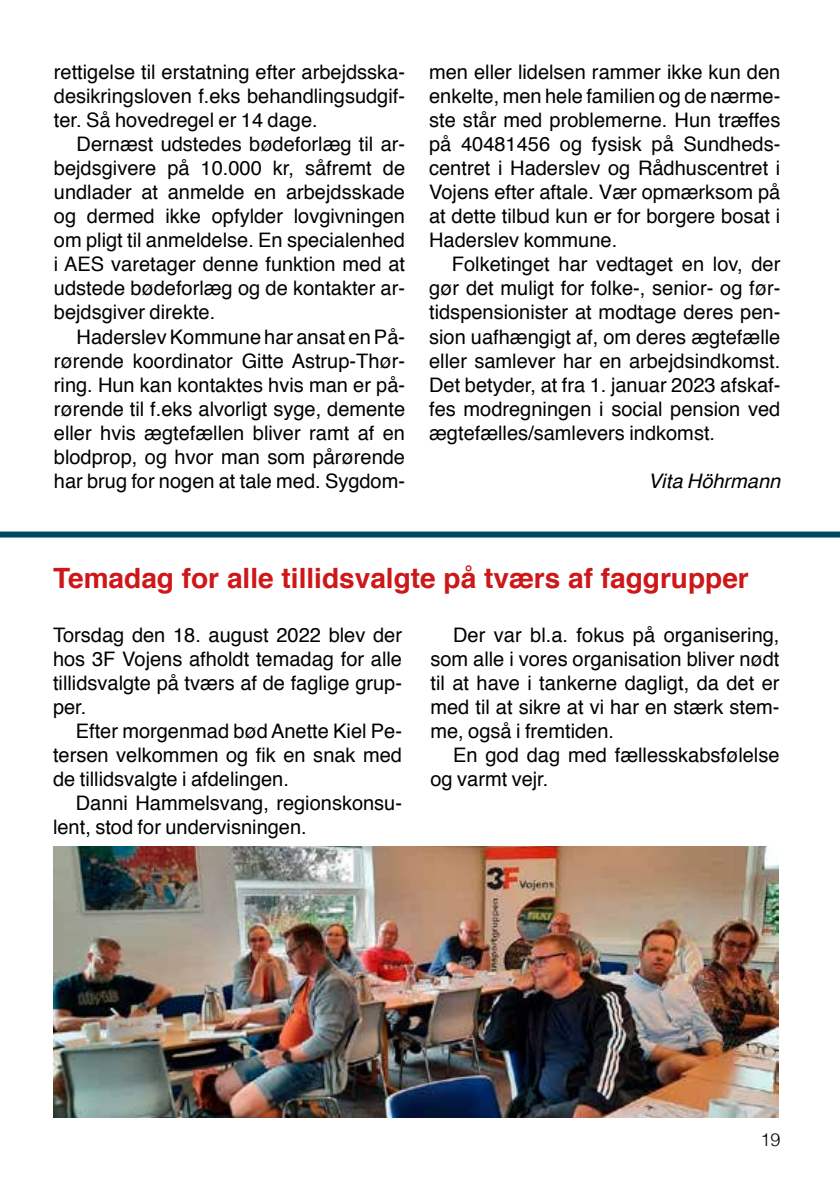
<style>
.page{position:relative;width:840px;height:1191px;background:#fff}
.page>*{position:absolute;margin:0;border:0;box-sizing:border-box;transform-origin:0 0}
.t1{font:700 28px "Helvetica";color:#cd1719}
.t2{font:20px/24px "Helvetica";color:#000;text-align:justify}
.t3{font:italic 20px "Helvetica";color:#000}
.t4{font:300 18px "Helvetica";color:#000}
</style>
<div class="page">
<div style="left:0;top:531px;width:839px;height:6px;background:#004862"></div>
<img style="left:53px;top:846px;width:724px;height:271px">
<p class="t2" style="left:54px;top:61px;width:352px">rettigelse til erstatning efter arbejdsska&shy;desikringsloven f.eks behandlingsudgif&shy;ter. Så hovedregel er 14 dage.</p>
<p class="t2" style="left:54px;top:133px;width:352px;text-indent:23px">Dernæst udstedes bødeforlæg til ar&shy;bejdsgivere på 10.000 kr, såfremt de undlader at anmelde en arbejdsskade og dermed ikke opfylder lovgivningen om pligt til anmeldelse. En specialenhed i AES varetager denne funktion med at udstede bødeforlæg og de kontakter ar&shy;bejdsgiver direkte.</p>
<p class="t2" style="left:54px;top:325px;width:352px;text-indent:23px">Haderslev Kommune har ansat en På&shy;rørende koordinator Gitte Astrup-Thør&shy;ring. Hun kan kontaktes hvis man er på&shy;rørende til f.eks alvorligt syge, demente eller hvis ægtefællen bliver ramt af en blodprop, og hvor man som pårørende har brug for nogen at tale med. Sygdom-</p>
<p class="t2" style="left:429px;top:61px;width:352px">men eller lidelsen rammer ikke kun den enkelte, men hele familien og de nærme&shy;ste står med problemerne. Hun træffes på 40481456 og fysisk på Sundheds&shy;centret i Haderslev og Rådhuscentret i Vojens efter aftale. Vær opmærksom på at dette tilbud kun er for borgere bosat i Haderslev kommune.</p>
<p class="t2" style="left:429px;top:253px;width:352px;text-indent:23px">Folketinget har vedtaget en lov, der gør det muligt for folke-, senior- og før&shy;tidspensionister at modtage deres pen&shy;sion uafhængigt af, om deres ægtefælle eller samlever har en arbejdsindkomst.<br>Det betyder, at fra 1. januar 2023 afskaf&shy;fes modregningen i social pension ved ægtefælles/samlevers indkomst.</p>
<p class="t3" style="left:648px;top:465px;width:133px">Vita Höhrmann</p>
<h1 class="t1" style="left:53px;top:555px;width:697px">Temadag for alle tillidsvalgte på tværs af faggrupper</h1>
<p class="t2" style="left:53px;top:623px;width:350px">Torsdag den 18. august 2022 blev der hos 3F Vojens afholdt temadag for alle tillidsvalgte på tværs af de faglige grup&shy;per.</p>
<p class="t2" style="left:53px;top:719px;width:350px;text-indent:23px">Efter morgenmad bød Anette Kiel Pe&shy;tersen velkommen og fik en snak med de tillidsvalgte i afdelingen.</p>
<p class="t2" style="left:53px;top:791px;width:350px;text-indent:23px">Danni Hammelsvang, regionskonsu&shy;lent, stod for undervisningen.</p>
<p class="t2" style="left:430px;top:623px;width:350px;text-indent:23px">Der var bl.a. fokus på organisering, som alle i vores organisation bliver nødt til at have i tankerne dagligt, da det er med til at sikre at vi har en stærk stem&shy;me, også i fremtiden.</p>
<p class="t2" style="left:430px;top:743px;width:350px;text-indent:23px">En god dag med fællesskabsfølelse og varmt vejr.</p>
<p class="t4" style="left:760px;top:1124px;width:22px">19</p>
</div>
